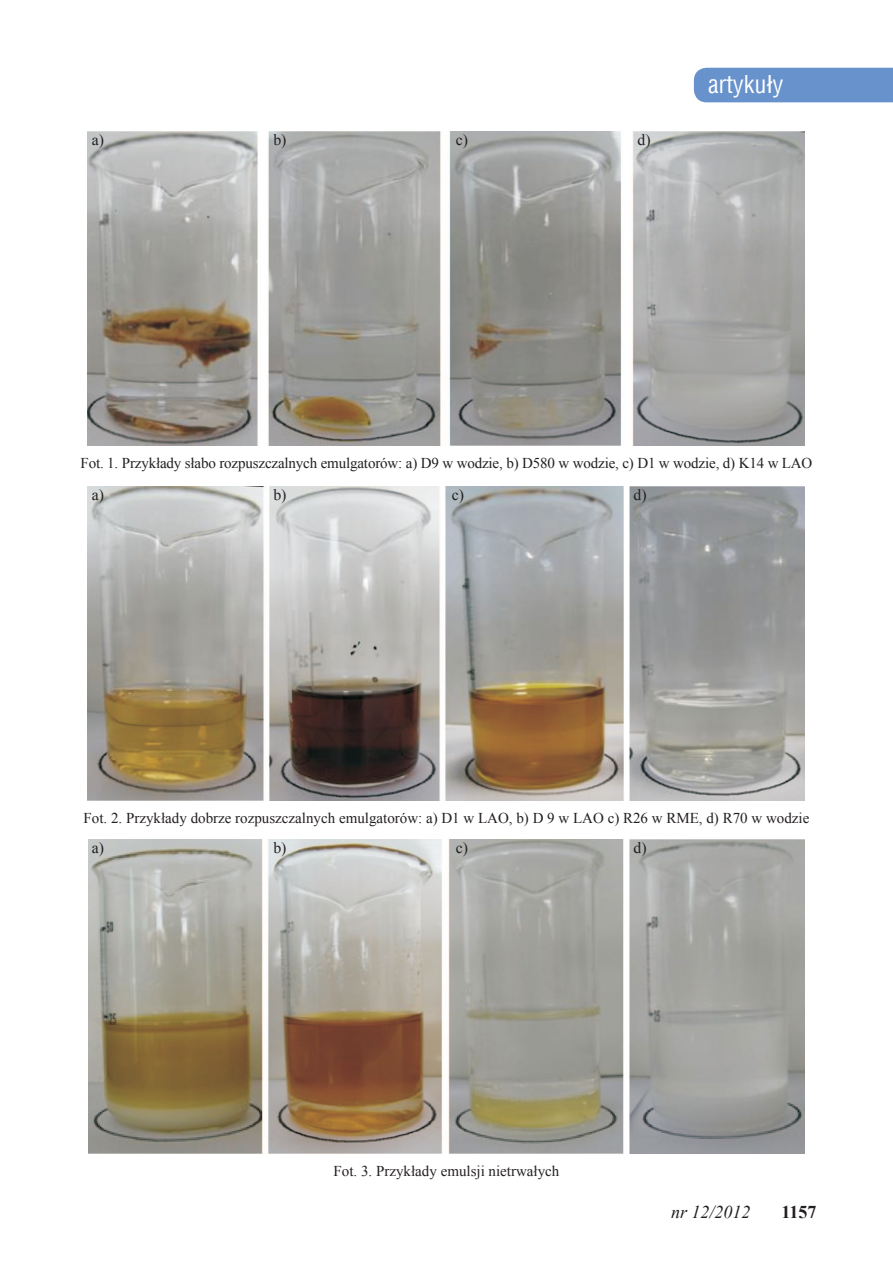
<style>
.page{position:relative;width:893px;height:1263px;background:#fff}
.page>*{position:absolute;margin:0;border:0;box-sizing:border-box;transform-origin:0 0}
.t1{font:24px "Switzerland Condensed";color:#fff}
.t2{font:italic 18px "Times New Roman";color:#231f20}
.t3{font:700 18px "Times New Roman";color:#231f20}
.t4{font:15.75px "Times New Roman";color:#231f20}
.t5{font:15px "Times New Roman";color:#231f20}
</style>
<div class="page">
<div style="left:694px;top:68px;width:199px;height:34px;background:#6892cc"></div>
<img style="left:88px;top:132px;width:717px;height:313px">
<img style="left:88px;top:487px;width:717px;height:313px">
<img style="left:88px;top:840px;width:717px;height:313px">
<p class="t4" style="left:92px;top:129px;width:14px">a)</p>
<p class="t4" style="left:273px;top:129px;width:15px">b)</p>
<p class="t4" style="left:456px;top:129px;width:14px">c)</p>
<p class="t4" style="left:637px;top:129px;width:15px">d)</p>
<h1 class="t1" style="left:708px;top:70px;width:77px">artykuły</h1>
<p class="t5" style="left:80px;top:453px;width:733px">Fot. 1. Przykłady słabo rozpuszczalnych emulgatorów: a) D9 w wodzie, b) D580 w wodzie, c) D1 w wodzie, d) K14 w LAO</p>
<p class="t4" style="left:92px;top:484px;width:14px">a)</p>
<p class="t4" style="left:273px;top:484px;width:15px">b)</p>
<p class="t4" style="left:452px;top:484px;width:14px">c)</p>
<p class="t4" style="left:633px;top:484px;width:15px">d)</p>
<p class="t5" style="left:84px;top:808px;width:727px">Fot. 2. Przykłady dobrze rozpuszczalnych emulgatorów: a) D1 w LAO, b) D 9 w LAO c) R26 w RME, d) R70 w wodzie</p>
<p class="t4" style="left:92px;top:837px;width:14px">a)</p>
<p class="t4" style="left:273px;top:837px;width:15px">b)</p>
<p class="t4" style="left:456px;top:837px;width:14px">c)</p>
<p class="t4" style="left:633px;top:837px;width:15px">d)</p>
<p class="t5" style="left:334px;top:1161px;width:227px">Fot. 3. Przykłady emulsji nietrwałych</p>
<p class="t2" style="left:671px;top:1200px;width:81px">nr 12/2012</p>
<p class="t3" style="left:781px;top:1199px;width:37px">1157</p>
</div>
